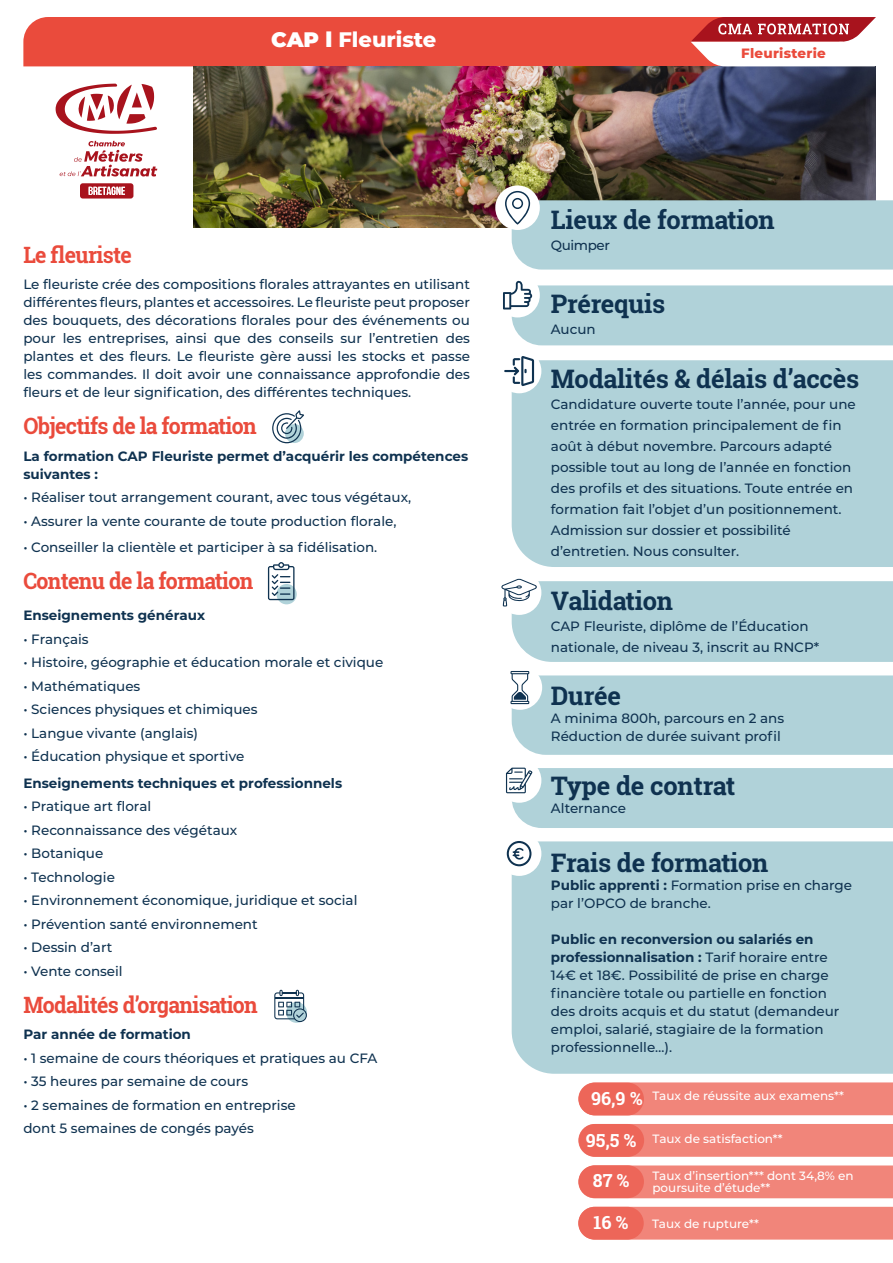
<style>
.page{position:relative;width:893px;height:1263px;background:#fff}
.page>*{position:absolute;margin:0;border:0;box-sizing:border-box;transform-origin:0 0}
.t1{font:700 25.5px "Roboto Slab";letter-spacing:-.01em;color:#0f3250}
.t2{font:700 22.5px "Roboto Slab";letter-spacing:-.03em;color:#ea4b3c;scale:.95 1}
.t3{font:800 21px "Montserrat";color:#fff}
.t4{font:700 18px "Roboto Slab";color:#fff}
.t5{font:500 13.5px/18px "Montserrat";color:#0f3250}
.t6{font:700 13.5px/18px "Montserrat";color:#0f3250}
.t7{font:800 13.5px "Montserrat";letter-spacing:.02em;color:#ea4b3c}
.t8{font:500 13.5px "Montserrat";letter-spacing:-.03em;color:#0f3250}
.t9{font:500 12px "Montserrat";color:#fff}
.s1{font-weight:900}
.s2{font-weight:700}
.s3{font-family:"Roboto Slab";font-weight:700;font-size:18px}
</style>
<div class="page">
<div style="left:579px;top:1165px;width:314px;height:33px;background:#f1857a"></div>
<div style="left:578px;top:1165px;width:66px;height:33px;background:#ed6659;border-radius:16px"></div>
<div style="left:578px;top:1124px;width:315px;height:33px;background:#f1857a"></div>
<div style="left:579px;top:1124px;width:65px;height:33px;background:#ed6659;border-radius:16px"></div>
<div style="left:581px;top:1082px;width:312px;height:33px;background:#f1857a"></div>
<div style="left:578px;top:1083px;width:66px;height:32px;background:#ed6659;border-radius:16px"></div>
<div style="left:578px;top:1207px;width:315px;height:32px;background:#f1857a"></div>
<div style="left:578px;top:1207px;width:66px;height:32px;background:#ed6659;border-radius:16px"></div>
<img style="left:193px;top:67px;width:683px;height:160px">
<svg style="left:272px;top:410px;width:32px;height:33px"></svg>
<svg style="left:274px;top:990px;width:33px;height:32px"></svg>
<svg style="left:276px;top:584px;width:21px;height:20px"></svg>
<svg style="left:268px;top:562px;width:26px;height:38px"></svg>
<svg style="left:56px;top:84px;width:101px;height:50px"></svg>
<svg style="left:59px;top:141px;width:98px;height:36px"></svg>
<svg style="left:80px;top:183px;width:53px;height:16px"></svg>
<svg style="left:501px;top:579px;width:392px;height:83px;background:#b6d5db"></svg>
<svg style="left:510px;top:671px;width:383px;height:84px;background:#b6d4db"></svg>
<div style="left:506px;top:768px;width:387px;height:60px;background:#b0d2d9"></div>
<div style="left:512px;top:841px;width:381px;height:233px;background:#b0d2d9"></div>
<div style="left:497px;top:831px;width:44px;height:45px;background:#fff;border-radius:50%"></div>
<svg style="left:507px;top:841px;width:24px;height:25px"></svg>
<div style="left:512px;top:360px;width:381px;height:207px;background:#b0d2d9"></div>
<div style="left:497px;top:349px;width:44px;height:44px;background:#fff;border-radius:50%"></div>
<svg style="left:504px;top:356px;width:30px;height:30px"></svg>
<svg style="left:503px;top:281px;width:390px;height:64px;background:#b7d5db"></svg>
<div style="left:495px;top:185px;width:45px;height:45px;background:#fff;border-radius:50%"></div>
<svg style="left:505px;top:191px;width:388px;height:79px;background:#a6c3c7"></svg>
<svg style="left:23px;top:17px;width:853px;height:49px;background:#e75c51"></svg>
<h3 class="t3" style="left:271px;top:24px;width:167px"><span class="s1">CAP l</span> Fleuriste</h3>
<h2 class="t2" style="left:23px;top:239px;width:116px">Le fleuriste</h2>
<p class="t5" style="left:23px;top:275px;width:448px;text-align:justify">Le fleuriste crée des compositions florales attrayantes en utilisant différentes fleurs, plantes et accessoires. Le fleuriste peut proposer des bouquets, des décorations florales pour des événements ou pour les entreprises, ainsi que des conseils sur l’entretien des plantes et des fleurs. Le fleuriste gère aussi les stocks et passe les commandes. Il doit avoir une connaissance approfondie des fleurs et de leur signification, des différentes techniques.</p>
<h2 class="t2" style="left:23px;top:411px;width:247px">Objectifs de la formation</h2>
<p class="t6" style="left:23px;top:446px;width:446px">La formation CAP Fleuriste permet d’acquérir les compétences suivantes :</p>
<p class="t5" style="left:23px;top:488px;width:389px">• Réaliser tout arrangement courant, avec tous végétaux,</p>
<p class="t5" style="left:23px;top:511px;width:375px">• Assurer la vente courante de toute production florale,</p>
<p class="t5" style="left:23px;top:538px;width:355px">• Conseiller la clientèle et participer à sa fidélisation.</p>
<h2 class="t2" style="left:23px;top:566px;width:244px">Contenu de la formation</h2>
<p class="t6" style="left:23px;top:606px;width:183px">Enseignements généraux</p>
<p class="t5" style="left:23px;top:629px;width:67px">• Français</p>
<p class="t5" style="left:23px;top:653px;width:361px">• Histoire, géographie et éducation morale et civique</p>
<p class="t5" style="left:23px;top:676px;width:118px">• Mathématiques</p>
<p class="t5" style="left:23px;top:700px;width:236px">• Sciences physiques et chimiques</p>
<p class="t5" style="left:23px;top:723px;width:176px">• Langue vivante (anglais)</p>
<p class="t5" style="left:23px;top:747px;width:222px">• Éducation physique et sportive</p>
<p class="t6" style="left:23px;top:773px;width:320px">Enseignements techniques et professionnels</p>
<p class="t5" style="left:23px;top:797px;width:129px">• Pratique art floral</p>
<p class="t5" style="left:23px;top:820px;width:215px">• Reconnaissance des végétaux</p>
<p class="t5" style="left:23px;top:844px;width:81px">• Botanique</p>
<p class="t5" style="left:23px;top:867px;width:93px">• Technologie</p>
<p class="t5" style="left:23px;top:891px;width:336px">• Environnement économique, juridique et social</p>
<p class="t5" style="left:23px;top:914px;width:236px">• Prévention santé environnement</p>
<p class="t5" style="left:23px;top:938px;width:90px">• Dessin d’art</p>
<p class="t5" style="left:23px;top:961px;width:101px">• Vente conseil</p>
<h2 class="t2" style="left:23px;top:989px;width:248px">Modalités d’organisation</h2>
<p class="t6" style="left:23px;top:1025px;width:169px">Par année de formation</p>
<p class="t5" style="left:23px;top:1048px;width:356px">• 1 semaine de cours théoriques et pratiques au CFA</p>
<p class="t5" style="left:23px;top:1072px;width:226px">• 35 heures par semaine de cours</p>
<p class="t5" style="left:23px;top:1093px;width:274px;line-height:23.5px">• 2 semaines de formation en entreprise dont 5 semaines de congés payés</p>
<p class="t7" style="left:741px;top:44px;width:86px">Fleuristerie</p>
<h1 class="t1" style="left:551px;top:202px;width:225px">Lieux de formation</h1>
<p class="t8" style="left:551px;top:235px;width:61px">Quimper</p>
<h1 class="t1" style="left:551px;top:287px;width:116px">Prérequis</h1>
<p class="t5" style="left:551px;top:320px;width:46px">Aucun</p>
<h1 class="t1" style="left:551px;top:361px;width:310px">Modalités &amp; délais d’accès</h1>
<p class="t5" style="left:551px;top:393px;width:306px;line-height:21px">Candidature ouverte toute l’année, pour une entrée en formation principalement de fin août à début novembre. Parcours adapté possible tout au long de l’année en fonction des profils et des situations. Toute entrée en formation fait l’objet d’un positionnement.<br>Admission sur dossier et possibilité d’entretien. Nous consulter.</p>
<h1 class="t1" style="left:551px;top:583px;width:124px">Validation</h1>
<p class="t5" style="left:551px;top:615px;width:270px;line-height:21px">CAP Fleuriste, diplôme de l’Éducation nationale, de niveau 3, inscrit au RNCP*</p>
<h1 class="t1" style="left:551px;top:678px;width:72px">Durée</h1>
<p class="t5" style="left:551px;top:708px;width:235px">A minima 800h, parcours en 2 ans<br>Réduction de durée suivant profil</p>
<h1 class="t1" style="left:551px;top:768px;width:186px">Type de contrat</h1>
<p class="t5" style="left:551px;top:799px;width:77px">Alternance</p>
<h1 class="t1" style="left:551px;top:845px;width:219px">Frais de formation</h1>
<p class="t5" style="left:551px;top:876px;width:303px"><span class="s2">Public apprenti :</span> Formation prise en charge par l’OPCO de branche.</p>
<p class="t5" style="left:551px;top:930px;width:290px"><span class="s2">Public en reconversion ou salariés en professionnalisation :</span> Tarif horaire entre 14€ et 18€. Possibilité de prise en charge financière totale ou partielle en fonction des droits acquis et du statut (demandeur emploi, salarié, stagiaire de la formation professionnelle…).</p>
<p class="t9" style="left:591px;top:1087px;width:255px"><span class="s3">96,9 %</span> Taux de réussite aux examens**</p>
<p class="t9" style="left:586px;top:1130px;width:198px"><span class="s3">95,5 %</span> Taux de satisfaction**</p>
<h3 class="t4" style="left:593px;top:1168px;width:38px">87 %</h3>
<p class="t9" style="left:652px;top:1167px;width:203px">Taux d’insertion*** dont 34,8% en</p>
<p class="t9" style="left:652px;top:1179px;width:119px">poursuite d’étude**</p>
<h3 class="t4" style="left:593px;top:1210px;width:36px">16 %</h3>
<p class="t9" style="left:652px;top:1215px;width:108px">Taux de rupture**</p>
</div>
